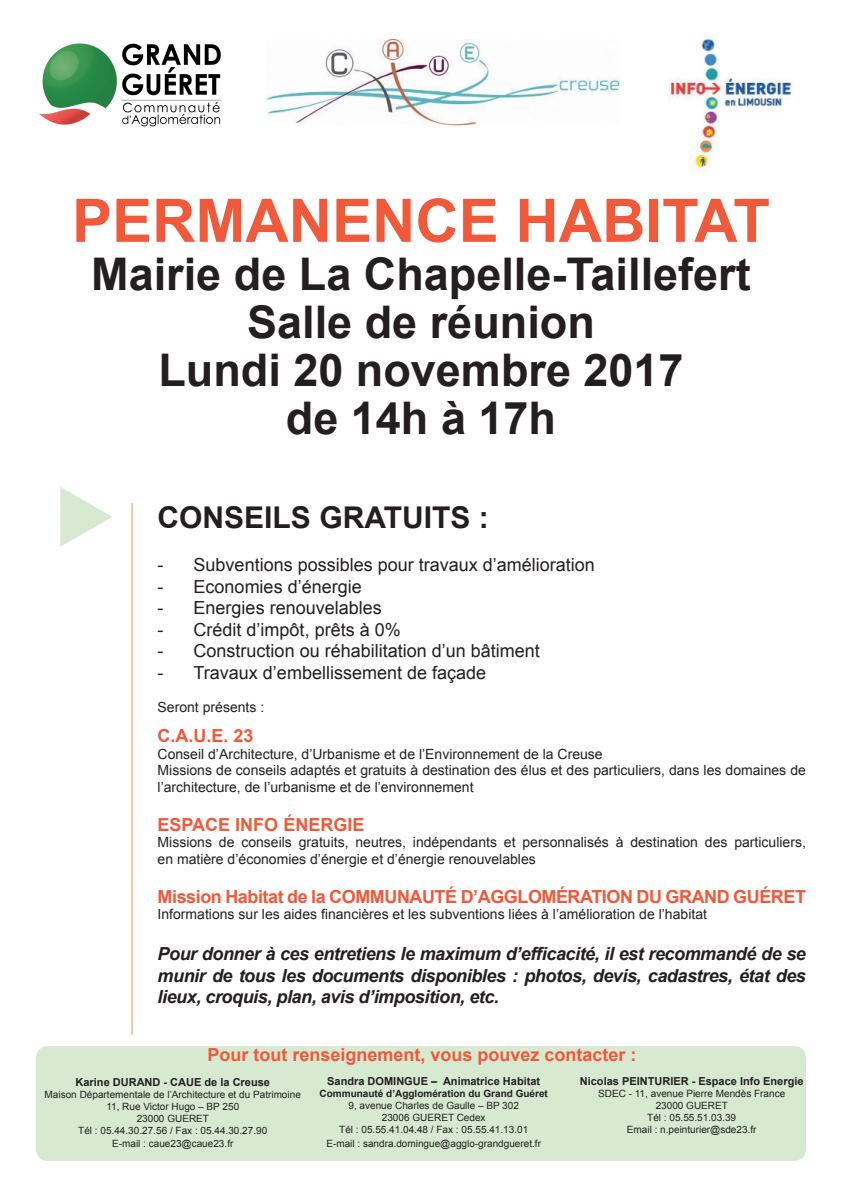
<style>
.page{position:relative;width:842px;height:1191px;background:#fff}
.page>*{position:absolute;margin:0;border:0;box-sizing:border-box;transform-origin:0 0}
.t1{font:700 60px "Arial";color:#f0593a}
.t2{font:700 45px "Arial";color:#231f20}
.t3{font:700 30px "Arial";color:#231f20}
.t4{font:18px "Arial";color:#231f20}
.t5{font:italic 700 18px/21.6px "Arial";letter-spacing:-.025em;color:#231f20;text-align:justify}
.t6{font:700 18px "Arial";color:#f0593a}
.t7{font:700 18px "Arial";letter-spacing:-.025em;color:#f0593a}
.t8{font:14px/16.8px "Arial";color:#231f20}
.t9{font:700 11px "Arial";color:#231f20}
.t10{font:10px "Arial";color:#231f20}
.t11{font:700 10px "Arial";color:#231f20}
</style>
<div class="page">
<img style="left:39px;top:43px;width:182px;height:84px">
<hr style="left:132px;top:503px;width:1px;height:531px;background:#f68f40">
<div style="left:36px;top:1046px;width:770px;height:115px;background:#d8e9d2;border-radius:12px"></div>
<img style="left:266px;top:40px;width:353px;height:86px">
<img style="left:668px;top:36px;width:124px;height:135px">
<p class="t1" style="left:72px;top:181px;width:699px">PERMANENCE HABITAT</p>
<p class="t2" style="left:91px;top:244px;width:661px">Mairie de La Chapelle-Taillefert</p>
<p class="t2" style="left:247px;top:292px;width:349px">Salle de réunion</p>
<p class="t2" style="left:158px;top:340px;width:527px">Lundi 20 novembre 2017</p>
<p class="t2" style="left:286px;top:388px;width:272px">de 14h à 17h</p>
<p class="t3" style="left:158px;top:497px;width:333px">CONSEILS GRATUITS :</p>
<p class="t4" style="left:158px;top:553px;width:439px">- Subventions possibles pour travaux d’amélioration</p>
<p class="t4" style="left:158px;top:574px;width:206px">- Economies d’énergie</p>
<p class="t4" style="left:158px;top:596px;width:226px">- Energies renouvelables</p>
<p class="t4" style="left:158px;top:617px;width:245px">- Crédit d’impôt, prêts à 0%</p>
<p class="t4" style="left:158px;top:639px;width:384px">- Construction ou réhabilitation d’un bâtiment</p>
<p class="t4" style="left:158px;top:661px;width:330px">- Travaux d’embellissement de façade</p>
<p class="t8" style="left:158px;top:698px;width:108px">Seront présents :</p>
<p class="t6" style="left:158px;top:723px;width:98px">C.A.U.E. 23</p>
<p class="t8" style="left:158px;top:745px;width:447px">Conseil d’Architecture, d’Urbanisme et de l’Environnement de la Creuse</p>
<p class="t8" style="left:158px;top:762px;width:650px">Missions de conseils adaptés et gratuits à destination des élus et des particuliers, dans les domaines de l’architecture, de l’urbanisme et de l’environnement</p>
<p class="t6" style="left:158px;top:812px;width:208px">ESPACE INFO ÉNERGIE</p>
<p class="t8" style="left:158px;top:834px;width:650px">Missions de conseils gratuits, neutres, indépendants et personnalisés à destination des particuliers, en matière d’économies d’énergie et d’énergie renouvelables</p>
<p class="t7" style="left:158px;top:884px;width:650px">Mission Habitat de la COMMUNAUTÉ D’AGGLOMÉRATION DU GRAND GUÉRET</p>
<p class="t8" style="left:158px;top:906px;width:551px">Informations sur les aides financières et les subventions liées à l’amélioration de l’habitat</p>
<p class="t5" style="left:158px;top:943px;width:650px">Pour donner à ces entretiens le maximum d’efficacité, il est recommandé de se munir de tous les documents disponibles : photos, devis, cadastres, état des lieux, croquis, plan, avis d’imposition, etc.</p>
<p class="t6" style="left:207px;top:1042px;width:431px">Pour tout renseignement, vous pouvez contacter :</p>
<p class="t9" style="left:327px;top:1074px;width:214px">Sandra DOMINGUE – Animatrice Habitat</p>
<p class="t11" style="left:320px;top:1087px;width:230px">Communauté d’Agglomération du Grand Guéret</p>
<p class="t10" style="left:348px;top:1099px;width:172px">9, avenue Charles de Gaulle – BP 302</p>
<p class="t10" style="left:382px;top:1111px;width:105px">23006 GUERET Cedex</p>
<p class="t10" style="left:339px;top:1123px;width:191px">Tél : 05.55.41.04.48 / Fax : 05.55.41.13.01</p>
<p class="t10" style="left:326px;top:1136px;width:216px">E-mail : sandra.domingue@agglo-grandgueret.fr</p>
<p class="t9" style="left:580px;top:1074px;width:225px">Nicolas PEINTURIER - Espace Info Energie</p>
<p class="t10" style="left:598px;top:1087px;width:189px">SDEC - 11, avenue Pierre Mendès France</p>
<p class="t10" style="left:656px;top:1099px;width:74px">23000 GUERET</p>
<p class="t10" style="left:647px;top:1111px;width:90px">Tél : 05.55.51.03.39</p>
<p class="t10" style="left:627px;top:1123px;width:131px">Email : n.peinturier@sde23.fr</p>
<p class="t9" style="left:76px;top:1074px;width:196px">Karine DURAND - CAUE de la Creuse</p>
<p class="t10" style="left:45px;top:1087px;width:258px">Maison Départementale de l’Architecture et du Patrimoine</p>
<p class="t10" style="left:106px;top:1099px;width:134px">11, Rue Victor Hugo – BP 250</p>
<p class="t10" style="left:137px;top:1111px;width:74px">23000 GUERET</p>
<p class="t10" style="left:78px;top:1123px;width:191px">Tél : 05.44.30.27.56 / Fax : 05.44.30.27.90</p>
<p class="t10" style="left:112px;top:1137px;width:123px">E-mail : caue23@caue23.fr</p>
</div>
